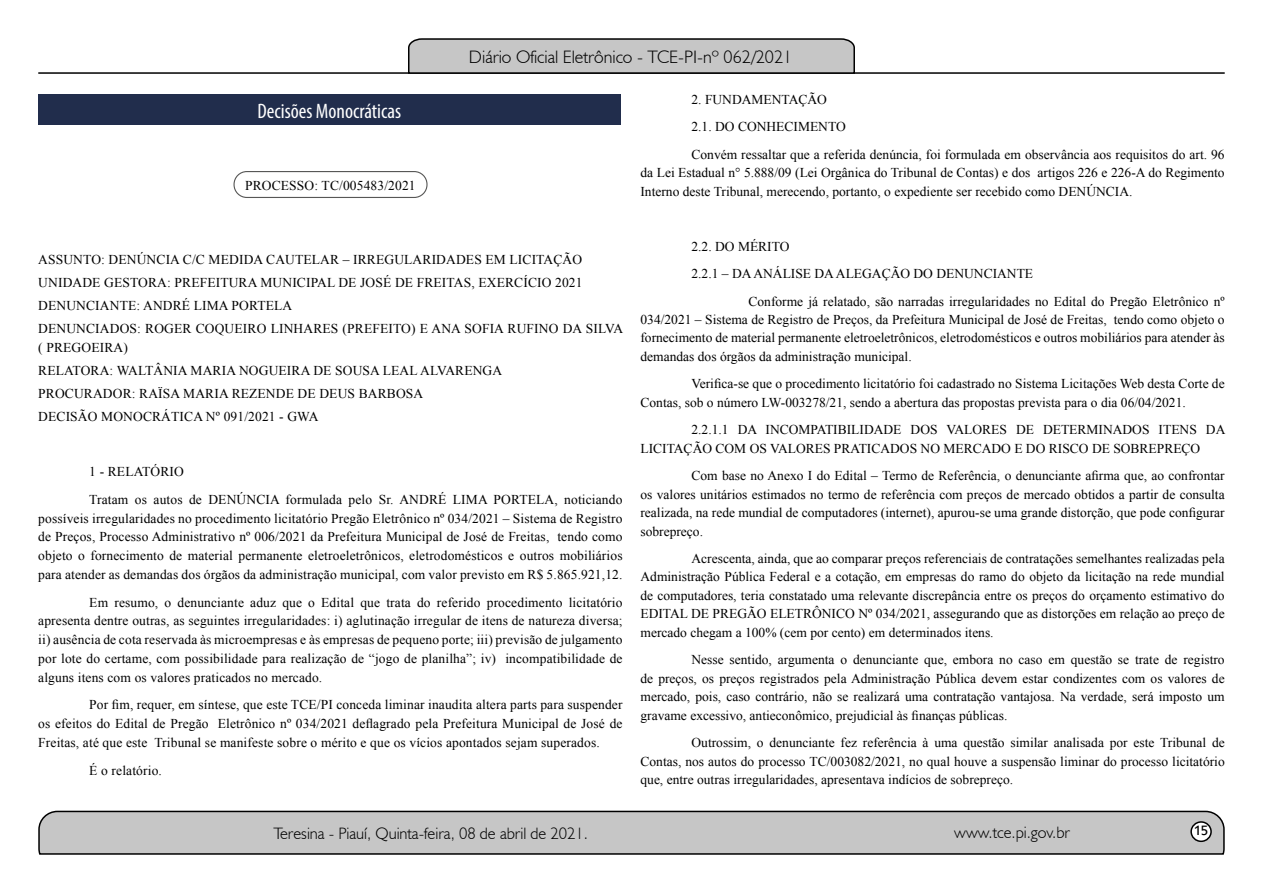
<style>
.page{position:relative;width:1263px;height:893px;background:#fff}
.page>*{position:absolute;margin:0;border:0;box-sizing:border-box;transform-origin:0 0}
.t1{font:condensed 21px "Myriad Pro";color:#fff}
.t2{font:300 18px "Humanist 521 BT";color:#000}
.t3{font:300 16.5px "Humanist 521 BT";color:#000}
.t4{font:15px "Estrangelo Edessa";color:#000}
.t5{font:13.5px/18.5px "Times New Roman";color:#000;text-align:justify}
</style>
<div class="page">
<svg style="left:38px;top:810px;width:1187px;height:45px;background:#b9b9b9"></svg>
<div style="left:1191px;top:822px;width:20px;height:19px;background:#fff;border-radius:50%"></div>
<div style="left:1190px;top:821px;width:22px;height:21px;border:2px solid #000;border-radius:50%"></div>
<hr style="left:38px;top:72px;width:1187px;height:2px;background:#000">
<svg style="left:407px;top:38px;width:449px;height:36px;background:#b4b4b4"></svg>
<div style="left:233px;top:171px;width:194px;height:27px;border:1px solid #575756;border-radius:13px"></div>
<div style="left:38px;top:94px;width:582px;height:31px;background:#212d4c"></div>
<h1 class="t1" style="left:257px;top:98px;width:145px">Decisões Monocráticas</h1>
<p class="t5" style="left:245px;top:176px;width:172px">PROCESSO: TC/005483/2021</p>
<h2 class="t2" style="left:469px;top:46px;width:325px">Diário Oficial Eletrônico - TCE-PI-nº 062/2021</h2>
<p class="t5" style="left:691px;top:85px;width:535px;line-height:27.5px;text-align:left">2. FUNDAMENTAÇÃO<br>2.1. DO CONHECIMENTO<br>Convém ressaltar que a referida denúncia, foi formulada em observância aos requisitos do art. 96</p>
<p class="t5" style="left:640px;top:163px;width:586px">da Lei Estadual n° 5.888/09 (Lei Orgânica do Tribunal de Contas) e dos artigos 226 e 226-A do Regimento<br>Interno deste Tribunal, merecendo, portanto, o expediente ser recebido como DENÚNCIA.</p>
<p class="t5" style="left:38px;top:248px;width:586px;line-height:23px;text-align:left">ASSUNTO: DENÚNCIA C/C MEDIDA CAUTELAR – IRREGULARIDADES EM LICITAÇÃO UNIDADE GESTORA: PREFEITURA MUNICIPAL DE JOSÉ DE FREITAS, EXERCÍCIO 2021<br>DENUNCIANTE: ANDRÉ LIMA PORTELA<br>DENUNCIADOS: ROGER COQUEIRO LINHARES (PREFEITO) E ANA SOFIA RUFINO DA SILVA</p>
<p class="t5" style="left:38px;top:335px;width:465px;line-height:23px;text-align:left">( PREGOEIRA)<br>RELATORA: WALTÂNIA MARIA NOGUEIRA DE SOUSA LEAL ALVARENGA PROCURADOR: RAÏSA MARIA REZENDE DE DEUS BARBOSA<br>DECISÃO MONOCRÁTICA Nº 091/2021 - GWA</p>
<p class="t5" style="left:89px;top:458px;width:535px;line-height:27.8px">1 - RELATÓRIO<br>Tratam os autos de DENÚNCIA formulada pelo Sr. ANDRÉ LIMA PORTELA, noticiando</p>
<p class="t5" style="left:38px;top:509px;width:586px">possíveis irregularidades no procedimento licitatório Pregão Eletrônico nº 034/2021 – Sistema de Registro de Preços, Processo Administrativo nº 006/2021 da Prefeitura Municipal de José de Freitas, tendo como objeto o fornecimento de material permanente eletroeletrônicos, eletrodomésticos e outros mobiliários para atender as demandas dos órgãos da administração municipal, com valor previsto em R$ 5.865.921,12.</p>
<p class="t5" style="left:38px;top:593px;width:586px;text-indent:51px">Em resumo, o denunciante aduz que o Edital que trata do referido procedimento licitatório apresenta dentre outras, as seguintes irregularidades: i) aglutinação irregular de itens de natureza diversa; ii) ausência de cota reservada às microempresas e às empresas de pequeno porte; iii) previsão de julgamento por lote do certame, com possibilidade para realização de “jogo de planilha”; iv) incompatibilidade de alguns itens com os valores praticados no mercado.</p>
<p class="t5" style="left:38px;top:695px;width:586px;text-indent:51px">Por fim, requer, em síntese, que este TCE/PI conceda liminar inaudita altera parts para suspender os efeitos do Edital de Pregão Eletrônico nº 034/2021 deflagrado pela Prefeitura Municipal de José de Freitas, até que este Tribunal se manifeste sobre o mérito e que os vícios apontados sejam superados.</p>
<p class="t5" style="left:89px;top:761px;width:74px">É o relatório.</p>
<p class="t5" style="left:691px;top:237px;width:99px">2.2. DO MÉRITO</p>
<p class="t5" style="left:691px;top:264px;width:343px">2.2.1 – DA ANÁLISE DA ALEGAÇÃO DO DENUNCIANTE</p>
<p class="t5" style="left:748px;top:292px;width:478px">Conforme já relatado, são narradas irregularidades no Edital do Pregão Eletrônico nº</p>
<p class="t5" style="left:640px;top:310px;width:586px">034/2021 – Sistema de Registro de Preços, da Prefeitura Municipal de José de Freitas, tendo como objeto o fornecimento de material permanente eletroeletrônicos, eletrodomésticos e outros mobiliários para atender às demandas dos órgãos da administração municipal.</p>
<p class="t5" style="left:640px;top:374px;width:586px;text-indent:51px">Verifica-se que o procedimento licitatório foi cadastrado no Sistema Licitações Web desta Corte de<br>Contas, sob o número LW-003278/21, sendo a abertura das propostas prevista para o dia 06/04/2021.</p>
<p class="t5" style="left:640px;top:420px;width:586px;text-indent:51px">2.2.1.1 DA INCOMPATIBILIDADE DOS VALORES DE DETERMINADOS ITENS DA<br>LICITAÇÃO COM OS VALORES PRATICADOS NO MERCADO E DO RISCO DE SOBREPREÇO</p>
<p class="t5" style="left:640px;top:466px;width:586px;text-indent:51px">Com base no Anexo I do Edital – Termo de Referência, o denunciante afirma que, ao confrontar os valores unitários estimados no termo de referência com preços de mercado obtidos a partir de consulta realizada, na rede mundial de computadores (internet), apurou-se uma grande distorção, que pode configurar sobrepreço.</p>
<p class="t5" style="left:640px;top:549px;width:586px;text-indent:51px">Acrescenta, ainda, que ao comparar preços referenciais de contratações semelhantes realizadas pela Administração Pública Federal e a cotação, em empresas do ramo do objeto da licitação na rede mundial de computadores, teria constatado uma relevante discrepância entre os preços do orçamento estimativo do EDITAL DE PREGÃO ELETRÔNICO Nº 034/2021, assegurando que as distorções em relação ao preço de mercado chegam a 100% (cem por cento) em determinados itens.</p>
<p class="t5" style="left:640px;top:650px;width:586px;text-indent:51px">Nesse sentido, argumenta o denunciante que, embora no caso em questão se trate de registro de preços, os preços registrados pela Administração Pública devem estar condizentes com os valores de mercado, pois, caso contrário, não se realizará uma contratação vantajosa. Na verdade, será imposto um gravame excessivo, antieconômico, prejudicial às finanças públicas.</p>
<p class="t5" style="left:640px;top:733px;width:586px;text-indent:51px">Outrossim, o denunciante fez referência à uma questão similar analisada por este Tribunal de Contas, nos autos do processo TC/003082/2021, no qual houve a suspensão liminar do processo licitatório que, entre outras irregularidades, apresentava indícios de sobrepreço.</p>
<p class="t3" style="left:273px;top:823px;width:316px">Teresina - Piauí, Quinta-feira, 08 de abril de 2021.</p>
<p class="t3" style="left:954px;top:822px;width:117px">www.tce.pi.gov.br</p>
<p class="t4" style="left:1194px;top:823px;width:16px">15</p>
</div>
